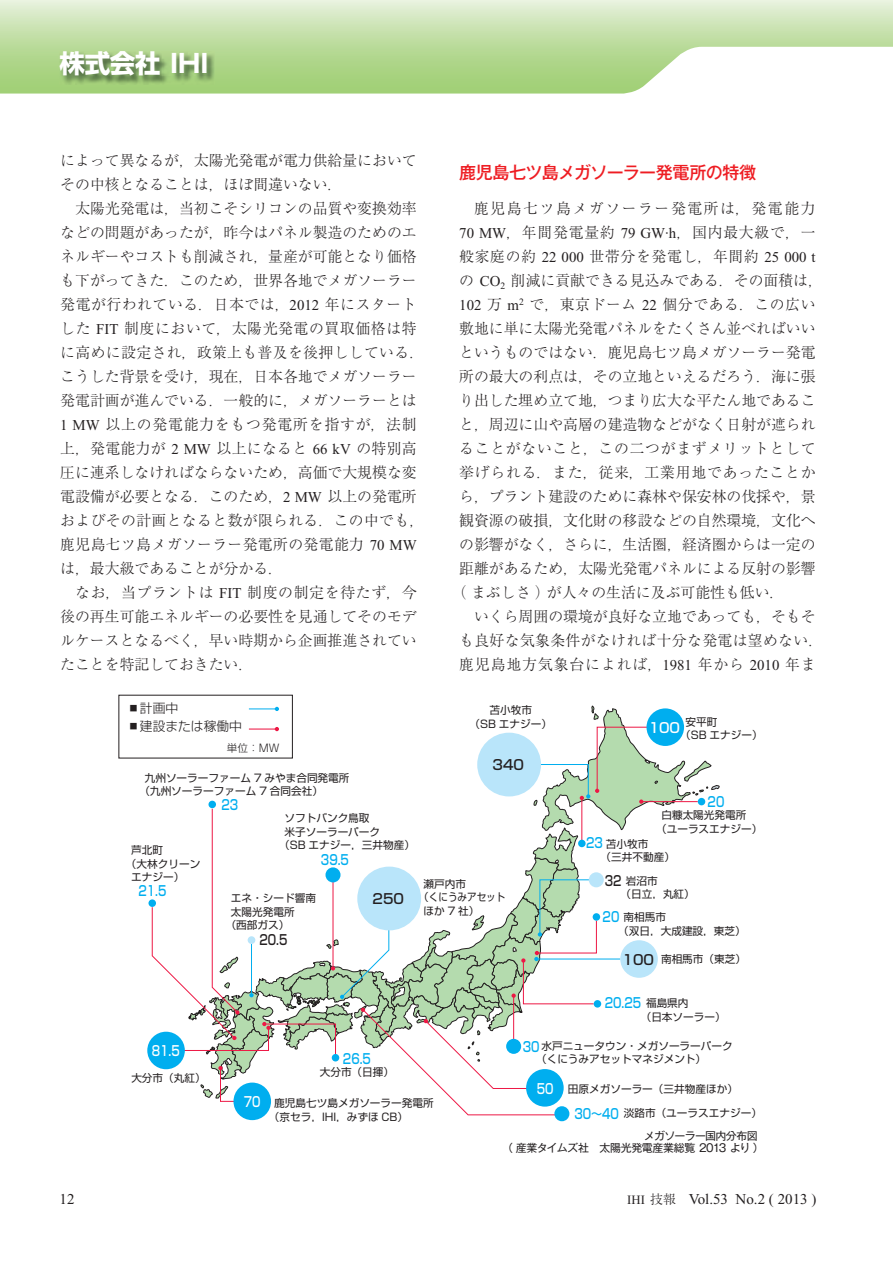
<style>
.page{position:relative;width:893px;height:1263px;background:#fff}
.page>*{position:absolute;margin:0;border:0;box-sizing:border-box;transform-origin:0 0}
.t1{font:700 25.5px "Shin Go Pro";letter-spacing:-.005em;color:#fff}
.t2{font:500 17.25px "Gothic MB101 Pro";letter-spacing:-.03em;color:#ee1d23}
.t3{font:300 15px/24px "Ryumin Pro";color:#231f20}
.t4{font:300 15px "Ryumin Pro";letter-spacing:.055em;color:#231f20}
.t5{font:300 15px "Ryumin Pro";letter-spacing:.045em;color:#231f20}
.t6{font:300 15px "Ryumin Pro";letter-spacing:.06em;color:#231f20}
.t7{font:300 15px "Ryumin Pro";letter-spacing:.04em;color:#231f20}
.t8{font:15px "Times New Roman";color:#231f20}
.t9{font:300 15px "Ryumin Pro";letter-spacing:.025em;color:#231f20}
.t10{font:300 15px "Ryumin Pro";letter-spacing:.05em;color:#231f20}
.t11{font:300 15px "Ryumin Pro";letter-spacing:.105em;color:#231f20}
.t12{font:500 13.8px "Shin Go Pro";color:#00aeef;scale:.8 1}
.t13{font:500 13.8px "Shin Go Pro";color:#231f20}
.t14{font:500 13.8px "Shin Go Pro";color:#fff;scale:.8 1}
.t15{font:500 13.8px "Shin Go Pro";color:#231f20;scale:.8 1}
.t16{font:500 13.8px "Shin Go Pro";color:#fff}
.t17{font:300 12.75px "Shin Go Pro";color:#231f20}
.t18{font:10.95px/12px "Gothic MB101 Pro";letter-spacing:-.05em;color:#231f20}
.t19{font:10.65px/13.5px "Shin Go Pro";color:#231f20}
.t20{font:300 10.65px "Shin Go Pro";color:#231f20}
.s1{font-family:"Times New Roman";font-weight:400}
.s2{font-size:12.75px}
.s3{font-family:"Ryumin Pro";font-weight:300;font-size:12.75px}
</style>
<div class="page">
<svg style="left:0;top:0;width:893px;height:94px;background:#cae3b2"></svg>
<img style="left:59px;top:51px;width:156px;height:34px">
<svg style="left:148px;top:899px;width:8px;height:8px"></svg>
<div style="left:233px;top:1082px;width:38px;height:38px;background:#00aeef;border-radius:50%"></div>
<svg style="left:147px;top:1032px;width:38px;height:37px"></svg>
<div style="left:554px;top:1106px;width:15px;height:15px;background:#00aeef;border-radius:50%"></div>
<svg style="left:151px;top:706px;width:569px;height:409px"></svg>
<h1 class="t1" style="left:59px;top:44px;width:150px">株式会社 IHI</h1>
<p class="t3" style="left:60px;top:147px;width:358px">によって異なるが，太陽光発電が電力供給量においてその中核となることは，ほぼ間違いない．</p>
<p class="t3" style="left:60px;top:195px;width:365px;text-indent:15px">太陽光発電は，当初こそシリコンの品質や変換効率などの問題があったが，昨今はパネル製造のためのエネルギーやコストも削減され，量産が可能となり価格も下がってきた．このため，世界各地でメガソーラー発電が行われている．日本では，<span class="s1">2012</span> 年にスタートした <span class="s1">FIT</span> 制度において，太陽光発電の買取価格は特に高めに設定され，政策上も普及を後押ししている．こうした背景を受け，現在，日本各地でメガソーラー発電計画が進んでいる．一般的に，メガソーラーとは<br><span class="s1">1 MW</span> 以上の発電能力をもつ発電所を指すが，法制上，発電能力が <span class="s1">2 MW</span> 以上になると <span class="s1">66 kV</span> の特別高圧に連系しなければならないため，高価で大規模な変電設備が必要となる．このため，<span class="s1">2 MW</span> 以上の発電所およびその計画となると数が限られる．この中でも，鹿児島七ツ島メガソーラー発電所の発電能力 <span class="s1">70 MW</span>は，最大級であることが分かる．</p>
<p class="t3" style="left:60px;top:579px;width:358px;text-align:justify;text-indent:15px">なお，当プラントは <span class="s1">FIT</span> 制度の制定を待たず，今後の再生可能エネルギーの必要性を見通してそのモデルケースとなるべく，早い時期から企画推進されていたことを特記しておきたい．</p>
<p class="t17" style="left:130px;top:698px;width:50px"><sup>■</sup> 計画中</p>
<p class="t17" style="left:130px;top:716px;width:114px"><sup>■</sup> 建設または稼働中</p>
<p class="t20" style="left:227px;top:739px;width:54px">単位：MW</p>
<p class="t2" style="left:459px;top:158px;width:299px">鹿児島七ツ島メガソーラー発電所の特徴</p>
<p class="t11" style="left:474px;top:197px;width:343px">鹿児島七ツ島メガソーラー発電所は，発電能力</p>
<p class="t4" style="left:459px;top:221px;width:358px"><span class="s1">70 MW</span>，年間発電量約 <span class="s1">79 GW·h</span>，国内最大級で，一</p>
<p class="t5" style="left:459px;top:245px;width:358px">般家庭の約 <span class="s1">22 000</span> 世帯分を発電し，年間約 <span class="s1">25 000 t</span></p>
<p class="t3" style="left:459px;top:267px;width:365px">の <span class="s1">CO</span><sub>2</sub> 削減に貢献できる見込みである．その面積は，</p>
<p class="t7" style="left:459px;top:293px;width:358px"><span class="s1">102</span> 万 <span class="s1">m</span><sup>2</sup> で，東京ドーム <span class="s1">22</span> 個分である．この広い</p>
<p class="t3" style="left:459px;top:315px;width:358px">敷地に単に太陽光発電パネルをたくさん並べればいい</p>
<p class="t3" style="left:459px;top:339px;width:358px">というものではない．鹿児島七ツ島メガソーラー発電</p>
<p class="t3" style="left:459px;top:363px;width:358px">所の最大の利点は，その立地といえるだろう．海に張</p>
<p class="t3" style="left:459px;top:387px;width:358px">り出した埋め立て地，つまり広大な平たん地であるこ</p>
<p class="t3" style="left:459px;top:411px;width:358px">と，周辺に山や高層の建造物などがなく日射が遮られ</p>
<p class="t10" style="left:459px;top:437px;width:358px">ることがないこと，この二つがまずメリットとして</p>
<p class="t4" style="left:459px;top:461px;width:358px">挙げられる．また，従来，工業用地であったことか</p>
<p class="t3" style="left:459px;top:483px;width:358px">ら，プラント建設のために森林や保安林の伐採や，景</p>
<p class="t3" style="left:459px;top:507px;width:358px">観資源の破損，文化財の移設などの自然環境，文化へ</p>
<p class="t3" style="left:459px;top:531px;width:358px">の影響がなく，さらに，生活圏，経済圏からは一定の</p>
<p class="t3" style="left:459px;top:555px;width:358px">距離があるため，太陽光発電パネルによる反射の影響</p>
<p class="t3" style="left:452px;top:579px;width:334px">（まぶしさ）が人々の生活に及ぶ可能性も低い．</p>
<p class="t3" style="left:474px;top:603px;width:343px">いくら周囲の環境が良好な立地であっても，そもそ</p>
<p class="t9" style="left:459px;top:629px;width:365px">も良好な気象条件がなければ十分な発電は望めない．</p>
<p class="t6" style="left:459px;top:653px;width:358px">鹿児島地方気象台によれば，<span class="s1">1981</span> 年から <span class="s1">2010</span> 年ま</p>
<p class="t19" style="left:470px;top:702px;width:84px;text-align:center">苫小牧市<br>（SB エナジー）</p>
<p class="t13" style="left:493px;top:753px;width:33px">340</p>
<p class="t19" style="left:680px;top:714px;width:84px;text-indent:5px">安平町<br>（SB エナジー）</p>
<p class="t16" style="left:649px;top:716px;width:33px">100</p>
<p class="t19" style="left:139px;top:769px;width:212px;text-indent:5px">九州ソーラーファーム 7 みやま合同発電所（九州ソーラーファーム 7 合同会社）</p>
<p class="t19" style="left:131px;top:842px;width:33px">芦北町</p>
<p class="t19" style="left:126px;top:856px;width:76px">（大林クリーン</p>
<p class="t19" style="left:131px;top:869px;width:55px">エナジー）</p>
<p class="t12" style="left:138px;top:879px;width:37px">21.5</p>
<p class="t12" style="left:221px;top:793px;width:22px">23</p>
<p class="t19" style="left:284px;top:810px;width:87px">ソフトバンク鳥取</p>
<p class="t19" style="left:284px;top:824px;width:97px">米子ソーラーパーク</p>
<p class="t19" style="left:279px;top:837px;width:137px">（SB エナジー，三井物産）</p>
<p class="t12" style="left:321px;top:848px;width:37px">39.5</p>
<p class="t19" style="left:231px;top:890px;width:87px">エネ・シード響南</p>
<p class="t19" style="left:231px;top:904px;width:65px">太陽光発電所</p>
<p class="t19" style="left:226px;top:917px;width:65px">（西部ガス）</p>
<p class="t15" style="left:259px;top:928px;width:37px">20.5</p>
<p class="t13" style="left:373px;top:887px;width:33px">250</p>
<p class="t19" style="left:424px;top:875px;width:44px">瀬戸内市</p>
<p class="t19" style="left:418px;top:889px;width:89px">（くにうみアセット</p>
<p class="t19" style="left:424px;top:902px;width:57px">ほか 7 社）</p>
<p class="t12" style="left:708px;top:790px;width:22px">20</p>
<p class="t19" style="left:656px;top:807px;width:108px;text-indent:5px">白糠太陽光発電所<br>（ユーラスエナジー）</p>
<p class="t19" style="left:601px;top:836px;width:76px;text-indent:5px">苫小牧市<br>（三井不動産）</p>
<p class="t19" style="left:620px;top:873px;width:76px;text-indent:5px">岩沼市<br>（日立，丸紅）</p>
<p class="t12" style="left:603px;top:905px;width:22px">20</p>
<p class="t12" style="left:586px;top:832px;width:22px">23</p>
<p class="t15" style="left:605px;top:869px;width:22px">32</p>
<p class="t19" style="left:618px;top:909px;width:129px;text-indent:5px">南相馬市<br>（双日，大成建設，東芝）</p>
<p class="t13" style="left:623px;top:948px;width:33px">100</p>
<p class="t19" style="left:661px;top:951px;width:87px">南相馬市（東芝）</p>
<p class="t14" style="left:152px;top:1039px;width:37px">81.5</p>
<p class="t19" style="left:131px;top:1069px;width:76px">大分市（丸紅）</p>
<p class="t14" style="left:244px;top:1091px;width:22px">70</p>
<p class="t12" style="left:343px;top:1047px;width:37px">26.5</p>
<p class="t19" style="left:320px;top:1064px;width:76px">大分市（日揮）</p>
<p class="t19" style="left:269px;top:1095px;width:166px;text-indent:5px">鹿児島七ツ島メガソーラー発電所（京セラ，IHI，みずほ CB）</p>
<p class="t12" style="left:605px;top:992px;width:47px">20.25</p>
<p class="t19" style="left:641px;top:995px;width:87px;text-indent:5px">福島県内<br>（日本ソーラー）</p>
<p class="t19" style="left:536px;top:1037px;width:198px;text-indent:5px">水戸ニュータウン・メガソーラーパーク（くにうみアセットマネジメント）</p>
<p class="t12" style="left:523px;top:1036px;width:22px">30</p>
<p class="t14" style="left:537px;top:1077px;width:22px">50</p>
<p class="t19" style="left:568px;top:1080px;width:172px">田原メガソーラー（三井物産ほか）</p>
<p class="t18" style="left:502px;top:1128px;width:263px;text-indent:142px">メガソーラー国内分布図（産業タイムズ社　太陽光発電産業総覧 2013 より）</p>
<p class="t19" style="left:624px;top:1105px;width:140px">淡路市（ユーラスエナジー）</p>
<p class="t12" style="left:574px;top:1102px;width:57px">30～40</p>
<p class="t8" style="left:60px;top:1191px;width:16px">12</p>
<p class="t8" style="left:627px;top:1191px;width:191px"><span class="s2">IHI</span> <span class="s3">技報　</span>Vol.53 No.2 ( 2013 )</p>
</div>
